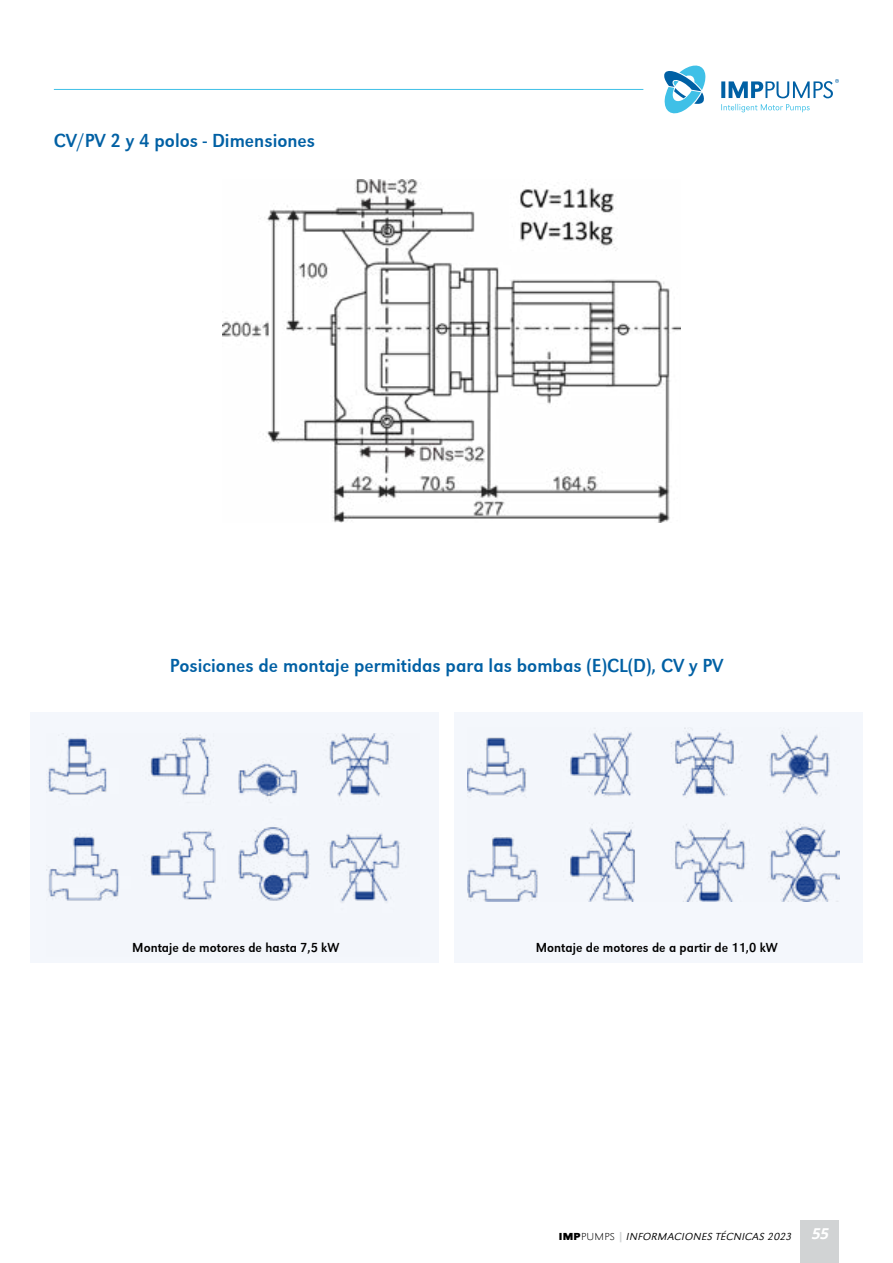
<style>
.page{position:relative;width:893px;height:1263px;background:#fff}
.page>*{position:absolute;margin:0;border:0;box-sizing:border-box;transform-origin:0 0}
.t1{font:19.5px "URW Grotesk Nar";color:#0060a4}
.t2{font:italic 700 15px "Open Sans";color:#fff}
.t3{font:13.5px "URW Grotesk Nar";color:#000}
.t4{font:italic 300 10.5px "URW Grotesk Wid";letter-spacing:.025em;color:#000}
.s1{font-family:"URW Grotesk Wid Regular 4";font-weight:400;font-style:normal}
.s2{font-family:"URW Grotesk Ext Wid";font-style:normal;font-stretch:expanded}
.s3{font-family:"Open Sans";font-weight:800;font-style:normal;color:#d1d3d4}
</style>
<div class="page">
<div style="left:800px;top:1220px;width:39px;height:43px;background:#d1d3d4"></div>
<svg style="left:664px;top:65px;width:42px;height:49px"></svg>
<svg style="left:721px;top:79px;width:118px;height:19px"></svg>
<svg style="left:721px;top:104px;width:89px;height:8px"></svg>
<hr style="left:54px;top:89px;width:589px;height:1px;background:#3fc0e7">
<img style="left:222px;top:180px;width:459px;height:342px">
<div style="left:454px;top:712px;width:409px;height:251px;background:#f4f7fc"></div>
<div style="left:30px;top:712px;width:409px;height:251px;background:#f4f7fc"></div>
<img style="left:48px;top:733px;width:352px;height:170px">
<img style="left:467px;top:728px;width:373px;height:173px">
<p class="t1" style="left:54px;top:129px;width:263px">CV/PV 2 y 4 polos - Dimensiones</p>
<p class="t1" style="left:170px;top:654px;width:555px">Posiciones de montaje permitidas para las bombas (E)CL(D), CV y PV</p>
<p class="t3" style="left:132px;top:940px;width:209px">Montaje de motores de hasta 7,5 kW</p>
<p class="t3" style="left:536px;top:940px;width:244px">Montaje de motores de a partir de 11,0 kW</p>
<p class="t4" style="left:559px;top:1231px;width:235px"><span class="s1">IMP</span><span class="s2">PUMPS</span> <span class="s3">|</span> INFORMACIONES TÉCNICAS 2023</p>
<p class="t2" style="left:811px;top:1223px;width:23px">55</p>
</div>
